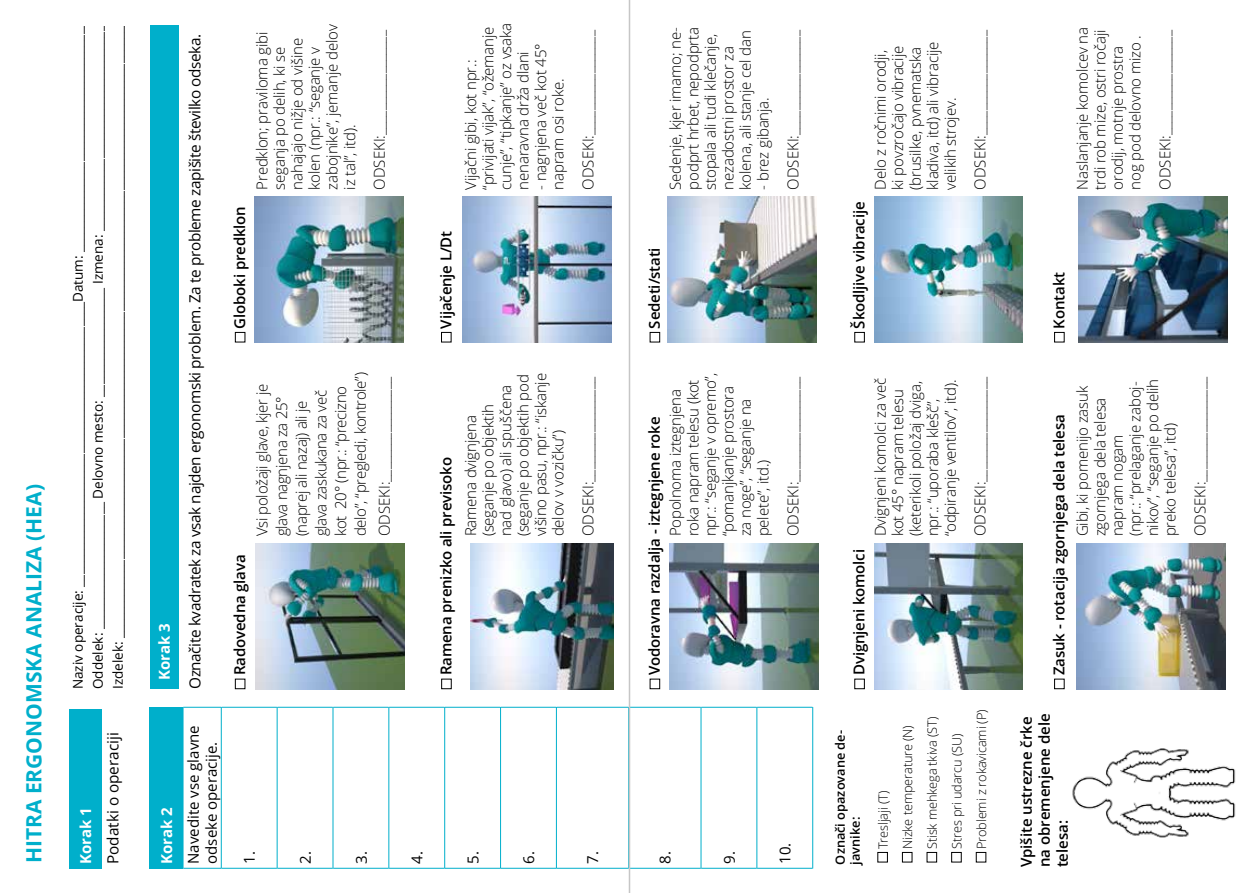
<style>
.page{position:relative;width:1259px;height:893px;background:#fff}
.page>*{position:absolute;margin:0;border:0;box-sizing:border-box;transform-origin:0 0}
.t1{font:700 21px "Open Sans";color:#00afcb}
.t2{font:15.3px "Open Sans";letter-spacing:-.025em;color:#000}
.t3{font:15.3px "Open Sans";color:#000}
.t4{font:300 15px/17.5px "Open Sans";letter-spacing:-.01em;color:#000}
.t5{font:600 15px/18px "Open Sans";letter-spacing:-.01em;color:#000}
.t6{font:15px/18px "Open Sans";color:#000}
.t7{font:700 15px "Open Sans";color:#fff}
.t8{font:13.5px/20px "Open Sans";color:#000}
.t9{font:300 12.75px/24.6px "Open Sans";letter-spacing:-.01em;color:#000}
.t10{font:600 12.75px/15.3px "Open Sans";color:#000}
</style>
<div class="page">
<div style="left:69px;top:709px;width:33px;height:159px;background:#00afcb"></div>
<div style="left:150px;top:26px;width:29px;height:663px;background:#00afcb"></div>
<div style="left:150px;top:707px;width:33px;height:161px;background:#00afcb"></div>
<hr style="left:183px;top:707px;width:1px;height:161px;background:#00afcb">
<hr style="left:183px;top:868px;width:38px;height:1px;background:#00afcb">
<hr style="left:183px;top:707px;width:38px;height:1px;background:#00afcb">
<hr style="left:221px;top:707px;width:1px;height:161px;background:#00afcb">
<hr style="left:221px;top:868px;width:56px;height:1px;background:#00afcb">
<hr style="left:221px;top:707px;width:56px;height:1px;background:#00afcb">
<hr style="left:277px;top:707px;width:1px;height:161px;background:#00afcb">
<hr style="left:277px;top:868px;width:56px;height:1px;background:#00afcb">
<hr style="left:277px;top:707px;width:56px;height:1px;background:#00afcb">
<hr style="left:333px;top:707px;width:1px;height:161px;background:#00afcb">
<hr style="left:333px;top:868px;width:55px;height:1px;background:#00afcb">
<hr style="left:333px;top:707px;width:55px;height:1px;background:#00afcb">
<hr style="left:388px;top:707px;width:1px;height:161px;background:#00afcb">
<hr style="left:389px;top:868px;width:55px;height:1px;background:#00afcb">
<hr style="left:389px;top:707px;width:55px;height:1px;background:#00afcb">
<hr style="left:444px;top:707px;width:1px;height:161px;background:#00afcb">
<hr style="left:445px;top:868px;width:55px;height:1px;background:#00afcb">
<hr style="left:445px;top:707px;width:55px;height:1px;background:#00afcb">
<hr style="left:500px;top:707px;width:1px;height:161px;background:#00afcb">
<hr style="left:501px;top:868px;width:55px;height:1px;background:#00afcb">
<hr style="left:501px;top:707px;width:55px;height:1px;background:#00afcb">
<hr style="left:556px;top:707px;width:1px;height:161px;background:#00afcb">
<hr style="left:557px;top:868px;width:71px;height:1px;background:#00afcb">
<hr style="left:557px;top:707px;width:71px;height:1px;background:#00afcb">
<hr style="left:628px;top:707px;width:1px;height:161px;background:#00afcb">
<hr style="left:629px;top:868px;width:72px;height:1px;background:#00afcb">
<hr style="left:629px;top:707px;width:72px;height:1px;background:#00afcb">
<hr style="left:701px;top:707px;width:1px;height:161px;background:#00afcb">
<hr style="left:701px;top:868px;width:55px;height:1px;background:#00afcb">
<hr style="left:701px;top:707px;width:55px;height:1px;background:#00afcb">
<hr style="left:756px;top:707px;width:1px;height:161px;background:#00afcb">
<hr style="left:757px;top:868px;width:55px;height:1px;background:#00afcb">
<hr style="left:757px;top:707px;width:55px;height:1px;background:#00afcb">
<hr style="left:812px;top:707px;width:1px;height:161px;background:#00afcb">
<div style="left:235px;top:679px;width:10px;height:10px;border:1px solid #000"></div>
<div style="left:235px;top:332px;width:10px;height:10px;border:1px solid #000"></div>
<div style="left:441px;top:679px;width:10px;height:10px;border:1px solid #000"></div>
<div style="left:441px;top:332px;width:10px;height:10px;border:1px solid #000"></div>
<div style="left:650px;top:679px;width:10px;height:10px;border:1px solid #000"></div>
<div style="left:650px;top:332px;width:10px;height:10px;border:1px solid #000"></div>
<div style="left:854px;top:679px;width:10px;height:10px;border:1px solid #000"></div>
<div style="left:854px;top:332px;width:10px;height:10px;border:1px solid #000"></div>
<div style="left:1054px;top:679px;width:10px;height:10px;border:1px solid #000"></div>
<div style="left:1054px;top:332px;width:10px;height:10px;border:1px solid #000"></div>
<div style="left:902px;top:852px;width:10px;height:10px;border:1px solid #000"></div>
<div style="left:926px;top:852px;width:11px;height:10px;border:1px solid #000"></div>
<div style="left:951px;top:852px;width:10px;height:10px;border:1px solid #000"></div>
<div style="left:976px;top:852px;width:10px;height:10px;border:1px solid #000"></div>
<img style="left:256px;top:543px;width:149px;height:146px">
<img style="left:255px;top:197px;width:148px;height:145px">
<img style="left:462px;top:197px;width:149px;height:145px">
<img style="left:668px;top:197px;width:148px;height:145px">
<img style="left:874px;top:197px;width:149px;height:145px">
<img style="left:1079px;top:197px;width:148px;height:145px">
<img style="left:669px;top:543px;width:149px;height:146px">
<img style="left:874px;top:543px;width:149px;height:146px">
<img style="left:1076px;top:543px;width:149px;height:146px">
<img style="left:1072px;top:748px;width:164px;height:90px">
<img style="left:471px;top:543px;width:142px;height:146px">
<hr style="left:629px;top:0;width:1px;height:893px;background:#c6c6c6">
<h1 class="t1" style="left:19px;top:863px;width:381px;rotate:-90deg">HITRA ERGONOMSKA ANALIZA (HEA)</h1>
<p class="t8" style="left:68px;top:689px;width:686px;rotate:-90deg">Naziv operacije: _______________________________________________Datum: _________________________________________<br>Oddelek: _____________________ Delovno mesto: __________________ Izmena: __________________________________<br>Izdelek: ______________________________________________________________________________________________________</p>
<p class="t7" style="left:75px;top:864px;width:58px;rotate:-90deg">Korak 1</p>
<p class="t3" style="left:102px;top:864px;width:133px;rotate:-90deg">Podatki o operaciji</p>
<p class="t7" style="left:154px;top:680px;width:58px;rotate:-90deg">Korak 3</p>
<p class="t7" style="left:156px;top:864px;width:58px;rotate:-90deg">Korak 2</p>
<p class="t2" style="left:185px;top:689px;width:657px;rotate:-90deg">Označite kvadratek za vsak najden ergonomski problem. Za te probleme zapišite številko odseka.</p>
<p class="t4" style="left:253px;top:190px;width:167px;rotate:-90deg">Predklon; praviloma gibi seganja po delih, ki se nahajajo nižje od višine kolen (npr.: “seganje v zabojnike”, jemanje delov iz tal”, itd).</p>
<p class="t4" style="left:370px;top:190px;width:161px;rotate:-90deg">ODSEKI:_________________</p>
<p class="t5" style="left:230px;top:329px;width:124px;rotate:-90deg">Globoki predklon</p>
<p class="t4" style="left:252px;top:536px;width:166px;line-height:19.6px;rotate:-90deg">Vsi položaji glave, kjer je glava nagnjena za 25° (naprej ali nazaj) ali je glava zaskukana za več kot 20° (npr.: “precizno delo”, “pregledi, kontrole”)</p>
<p class="t4" style="left:375px;top:536px;width:161px;rotate:-90deg">ODSEKI:_________________</p>
<p class="t5" style="left:230px;top:675px;width:122px;rotate:-90deg">Radovedna glava</p>
<p class="t4" style="left:461px;top:190px;width:168px;rotate:-90deg">Vijačni gibi, kot npr.: “privijati vijak”, “ožemanje cunje”, “tipkanje” oz vsaka nenaravna drža dlani</p>
<p class="t4" style="left:531px;top:190px;width:148px;rotate:-90deg">- nagnjena več kot 45° napram osi roke.</p>
<p class="t4" style="left:579px;top:190px;width:161px;rotate:-90deg">ODSEKI:_________________</p>
<p class="t5" style="left:437px;top:329px;width:99px;rotate:-90deg">Vijačenje L/Dt</p>
<p class="t5" style="left:437px;top:675px;width:220px;rotate:-90deg">Ramena prenizko ali previsoko</p>
<p class="t4" style="left:461px;top:536px;width:165px;rotate:-90deg">Ramena dvignjena (seganje po objektih<br>nad glavo) ali spuščena (seganje po objektih pod višino pasu, npr.: “iskanje delov v vozičku”)</p>
<p class="t4" style="left:579px;top:536px;width:161px;rotate:-90deg">ODSEKI:_________________</p>
<p class="t4" style="left:666px;top:190px;width:164px;rotate:-90deg">Sedenje, kjer imamo; ne&shy;podprt hrbet, nepodprta stopala ali tudi klečanje, nezadostni prostor za kolena, ali stanje cel dan</p>
<p class="t4" style="left:747px;top:190px;width:161px;line-height:29.8px;rotate:-90deg">- brez gibanja.<br>ODSEKI:_________________</p>
<p class="t5" style="left:645px;top:329px;width:83px;rotate:-90deg">Sedeti/stati</p>
<p class="t4" style="left:666px;top:536px;width:165px;rotate:-90deg">Popolnoma iztegnjena roka napram telesu (kot npr.: “seganje v opremo”, “pomanjkanje prostora za noge”, “seganje na pelete”, itd.)</p>
<p class="t4" style="left:784px;top:536px;width:161px;rotate:-90deg">ODSEKI:_________________</p>
<p class="t5" style="left:645px;top:675px;width:260px;rotate:-90deg">Vodoravna razdalja - iztegnjene roke</p>
<p class="t6" style="left:184px;top:864px;width:140px;rotate:-90deg">Navedite vse glavne odseke operacije.</p>
<p class="t6" style="left:240px;top:864px;width:14px;rotate:-90deg">1.</p>
<p class="t6" style="left:296px;top:864px;width:14px;rotate:-90deg">2.</p>
<p class="t6" style="left:352px;top:864px;width:14px;rotate:-90deg">3.</p>
<p class="t6" style="left:408px;top:864px;width:14px;rotate:-90deg">4.</p>
<p class="t6" style="left:463px;top:864px;width:14px;rotate:-90deg">5.</p>
<p class="t6" style="left:519px;top:864px;width:14px;rotate:-90deg">6.</p>
<p class="t6" style="left:583px;top:864px;width:14px;rotate:-90deg">7.</p>
<p class="t6" style="left:656px;top:864px;width:14px;rotate:-90deg">8.</p>
<p class="t6" style="left:720px;top:864px;width:14px;rotate:-90deg">9.</p>
<p class="t6" style="left:775px;top:864px;width:23px;rotate:-90deg">10.</p>
<p class="t4" style="left:871px;top:190px;width:150px;rotate:-90deg">Delo z ročnimi orodji, ki povzročajo vibracije (brusilke, pvnematska kladiva, itd) ali vibracije velikih strojev.</p>
<p class="t5" style="left:850px;top:329px;width:128px;rotate:-90deg">Škodljive vibracije</p>
<p class="t4" style="left:971px;top:190px;width:161px;rotate:-90deg">ODSEKI:_________________</p>
<p class="t4" style="left:871px;top:536px;width:160px;rotate:-90deg">Dvignjeni komolci za več kot 45° napram telesu (keterikoli položaj dviga, npr.: “uporaba klešč”, “odpiranje ventilov”, itd).</p>
<p class="t4" style="left:971px;top:536px;width:161px;rotate:-90deg">ODSEKI:_________________</p>
<p class="t5" style="left:850px;top:675px;width:128px;rotate:-90deg">Dvignjeni komolci</p>
<p class="t10" style="left:832px;top:864px;width:136px;rotate:-90deg">Označi opazovane de&shy;javnike:</p>
<p class="t9" style="left:870px;top:849px;width:141px;rotate:-90deg">Tresljaji (T)<br>Nizke temperature (N)<br>Stisk mehkega tkiva (ST)<br>Stres pri udarcu (SU)<br>Problemi z rokavicami (P)</p>
<p class="t4" style="left:1073px;top:190px;width:164px;rotate:-90deg">Naslanjanje komolcev na trdi rob mize, ostri ročaji orodij, motnje prostra nog pod delovno mizo .</p>
<p class="t4" style="left:1155px;top:190px;width:161px;rotate:-90deg">ODSEKI:_________________</p>
<p class="t5" style="left:1049px;top:329px;width:58px;rotate:-90deg">Kontakt</p>
<p class="t5" style="left:1049px;top:675px;width:262px;rotate:-90deg">Zasuk - rotacija zgornjega dela telesa</p>
<p class="t4" style="left:1073px;top:536px;width:159px;rotate:-90deg">Gibi, ki pomenijo zasuk zgornjega dela telesa napram nogam<br>(npr.: “prelaganje zaboj&shy;nikov”, “seganje po delih preko telesa”, itd)</p>
<p class="t4" style="left:1190px;top:536px;width:161px;rotate:-90deg">ODSEKI:_________________</p>
<p class="t5" style="left:1017px;top:867px;width:155px;rotate:-90deg">Vpišite ustrezne črke na obremenjene dele telesa:</p>
</div>
